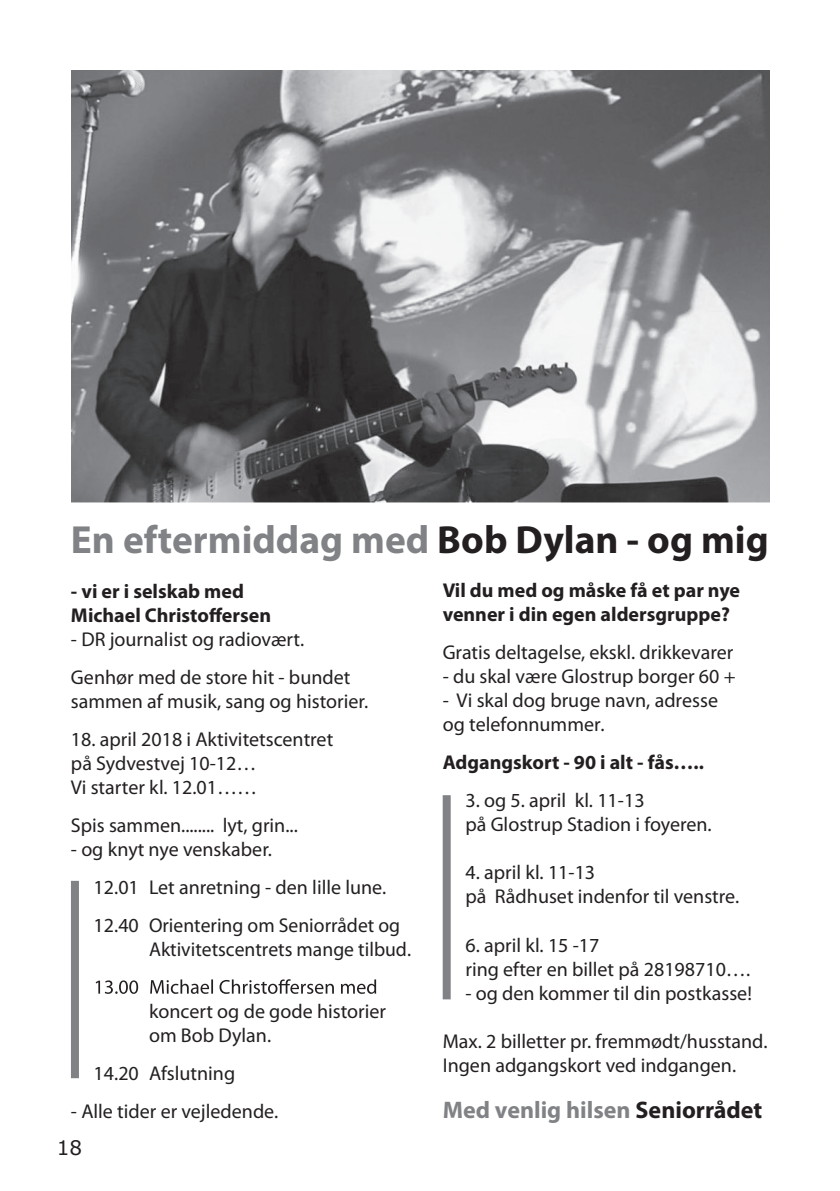
<style>
.page{position:relative;width:840px;height:1191px;background:#fff}
.page>*{position:absolute;margin:0;border:0;box-sizing:border-box;transform-origin:0 0}
.t1{font:700 39.4px "Myriad Pro";color:#808285}
.t2{font:700 24px "Myriad Pro";color:#808285}
.t3{font:20px/24px "Myriad Pro";color:#231f20}
.t4{font:700 20px/24px "Myriad Pro";color:#231f20}
.t5{font:20px "Verdana";color:#231f20}
.s1{color:#231f20}
</style>
<div class="page">
<img style="left:71px;top:71px;width:697px;height:432px">
<svg style="left:96px;top:979px;width:280px;height:15px"></svg>
<div style="left:71px;top:881px;width:8px;height:197px;background:#808285"></div>
<div style="left:442px;top:795px;width:8px;height:204px;background:#808285"></div>
<h1 class="t1" style="left:71px;top:514px;width:699px">En eftermiddag med <span class="s1">Bob Dylan - og mig</span></h1>
<p class="t4" style="left:442px;top:578px;width:299px">Vil du med og måske få et par nye venner i din egen aldersgruppe?</p>
<p class="t3" style="left:442px;top:640px;width:292px">Gratis deltagelse, ekskl. drikkevarer</p>
<p class="t3" style="left:442px;top:664px;width:294px">- du skal være Glostrup borger 60 +</p>
<p class="t3" style="left:442px;top:689px;width:277px;line-height:23.2px">- Vi skal dog bruge navn, adresse og telefonnummer.</p>
<p class="t4" style="left:442px;top:750px;width:263px">Adgangskort - 90 i alt - fås…..</p>
<p class="t3" style="left:465px;top:788px;width:248px">3. og 5. april kl. 11-13<br>på Glostrup Stadion i foyeren.</p>
<p class="t3" style="left:465px;top:860px;width:275px">4. april kl. 11-13<br>på Rådhuset indenfor til venstre.</p>
<p class="t3" style="left:465px;top:932px;width:286px">6. april kl. 15 -17<br>ring efter en billet på 28198710….</p>
<p class="t3" style="left:465px;top:980px;width:288px">- og den kommer til din postkasse!</p>
<p class="t3" style="left:442px;top:1028px;width:326px">Max. 2 billetter pr. fremmødt/husstand.<br>Ingen adgangskort ved indgangen.</p>
<p class="t2" style="left:442px;top:1094px;width:321px">Med venlig hilsen <span class="s1">Seniorrådet</span></p>
<p class="t5" style="left:57px;top:1134px;width:27px">18</p>
<p class="t4" style="left:71px;top:578px;width:201px">- vi er i selskab med<br>Michael Christoffersen</p>
<p class="t3" style="left:71px;top:619px;width:281px;line-height:38px">- DR journalist og radiovært.<br>Genhør med de store hit - bundet</p>
<p class="t3" style="left:71px;top:688px;width:298px">sammen af musik, sang og historier.</p>
<p class="t3" style="left:71px;top:726px;width:264px">18. april 2018 i Aktivitetscentret på Sydvestvej 10-12…<br>Vi starter kl. 12.01……</p>
<p class="t3" style="left:71px;top:812px;width:228px">Spis sammen........ lyt, grin...</p>
<p class="t3" style="left:94px;top:829px;width:308px;line-height:38px;text-indent:-23px">- og knyt nye venskaber.<br>12.01 Let anretning - den lille lune.<br>12.40 Orientering om Seniorrådet og</p>
<p class="t3" style="left:149px;top:936px;width:263px">Aktivitetscentrets mange tilbud.</p>
<p class="t3" style="left:149px;top:998px;width:238px">koncert og de gode historier om Bob Dylan.</p>
<p class="t3" style="left:94px;top:1060px;width:143px">14.20 Afslutning</p>
<p class="t3" style="left:71px;top:1098px;width:209px">- Alle tider er vejledende.</p>
</div>
